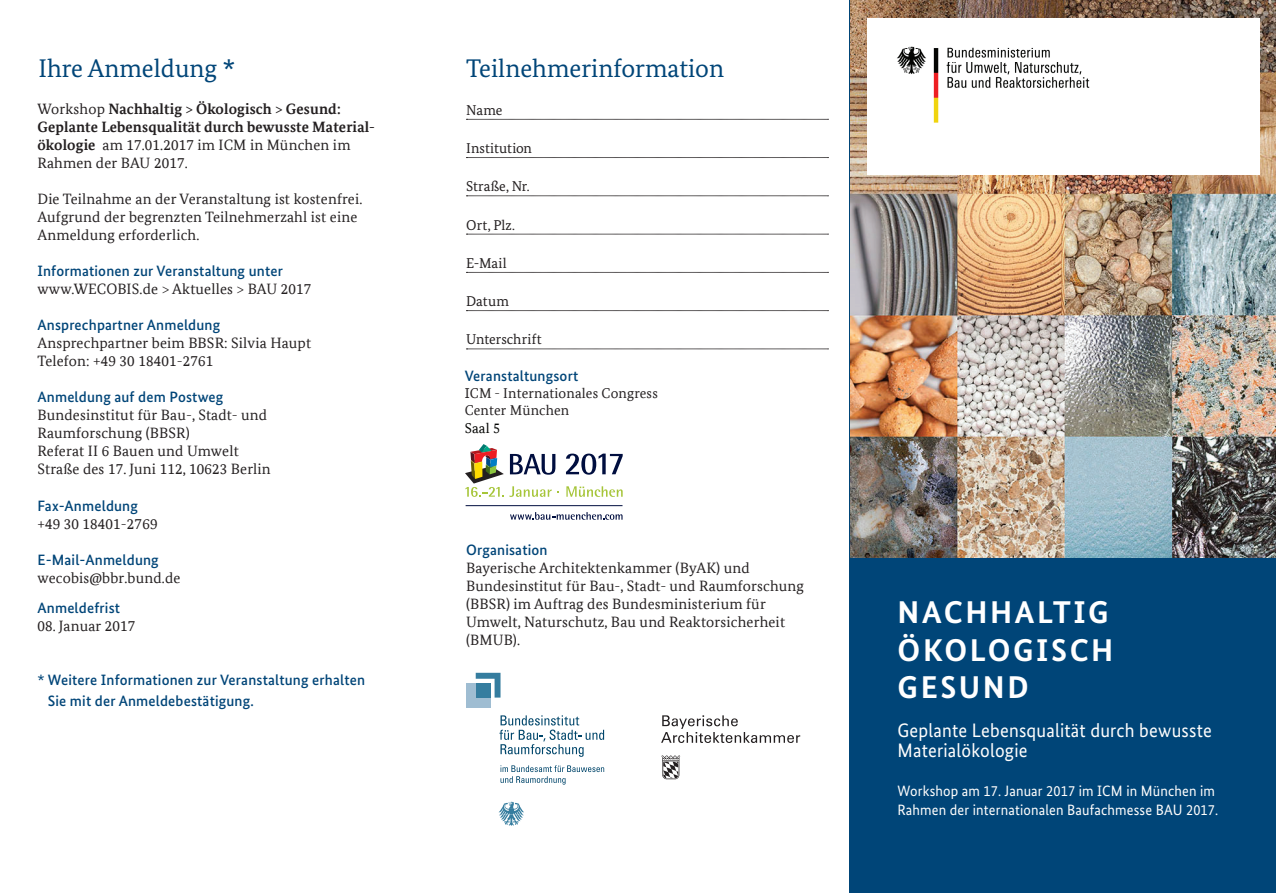
<style>
.page{position:relative;width:1276px;height:893px;background:#fff}
.page>*{position:absolute;margin:0;border:0;box-sizing:border-box;transform-origin:0 0}
.t1{font:700 31.5px/37.8px "Bundes Sans";letter-spacing:.08em;color:#fff}
.t2{font:25.5px "Bundes Serif";color:#004578}
.t3{font:19.5px/19.5px "Bundes Sans";letter-spacing:.01em;color:#fffefd;scale:.95 1}
.t4{font:15px/18px "Bundes Serif Office";letter-spacing:.01em;color:#231f20}
.t5{font:500 15px/21.6px "Bundes Sans";letter-spacing:.01em;color:#004578}
.t6{font:700 15px/18px "Bundes Serif Office";letter-spacing:.01em;color:#231f20}
.t7{font:15px/19.5px "Bundes Sans";letter-spacing:.01em;color:#fffefd;scale:.95 1}
.t8{font:14.25px "Bundes Serif";letter-spacing:.005em;color:#231f20}
.t9{font:14.25px/17.1px "Bundes Serif Office";letter-spacing:.01em;color:#231f20}
.t10{font:14.25px "Bundes Serif Office";color:#040503}
.s1{font-weight:400}
.s2{font-family:"Bundes Sans"}
</style>
<div class="page">
<hr style="left:465px;top:505px;width:157px;height:1px;background:#000e3f">
<svg style="left:510px;top:512px;width:112px;height:8px"></svg>
<svg style="left:566px;top:454px;width:56px;height:21px"></svg>
<svg style="left:566px;top:486px;width:56px;height:11px"></svg>
<svg style="left:465px;top:444px;width:94px;height:53px"></svg>
<div style="left:466px;top:683px;width:24px;height:24px;background:#9fbdd2"></div>
<svg style="left:476px;top:673px;width:24px;height:25px"></svg>
<svg style="left:498px;top:802px;width:26px;height:24px"></svg>
<svg style="left:500px;top:765px;width:104px;height:20px"></svg>
<svg style="left:499px;top:715px;width:105px;height:42px"></svg>
<svg style="left:466px;top:119px;width:362px;height:1px"></svg>
<svg style="left:466px;top:157px;width:362px;height:1px"></svg>
<svg style="left:466px;top:196px;width:362px;height:1px"></svg>
<svg style="left:466px;top:234px;width:362px;height:1px"></svg>
<svg style="left:466px;top:272px;width:362px;height:1px"></svg>
<svg style="left:466px;top:310px;width:362px;height:1px"></svg>
<svg style="left:466px;top:349px;width:362px;height:1px"></svg>
<div style="left:850px;top:0;width:426px;height:893px;background:#004578"></div>
<img style="left:850px;top:0;width:426px;height:558px">
<div style="left:867px;top:18px;width:392px;height:157px;background:#fff"></div>
<img style="left:897px;top:46px;width:193px;height:77px">
<svg style="left:661px;top:715px;width:139px;height:28px"></svg>
<svg style="left:661px;top:755px;width:19px;height:24px"></svg>
<h2 class="t2" style="left:39px;top:52px;width:198px">Ihre Anmeldung *</h2>
<p class="t6" style="left:37px;top:100px;width:339px"><span class="s1">Workshop</span> Nachhaltig &gt; Ökologisch &gt; Gesund:<br>Geplante Lebensqualität durch bewusste Material&shy;ökologie <span class="s1">am 17.01.2017 im ICM in München im Rahmen der BAU 2017.</span></p>
<p class="t4" style="left:37px;top:190px;width:326px">Die Teilnahme an der Veranstaltung ist kostenfrei.<br>Aufgrund der begrenzten Teilnehmerzahl ist eine<br>Anmeldung erforderlich.</p>
<p class="t5" style="left:37px;top:260px;width:247px">Informationen zur Veranstaltung unter</p>
<p class="t4" style="left:37px;top:280px;width:275px">www.WECOBIS.de &gt; Aktuelles &gt; BAU 2017</p>
<p class="t5" style="left:37px;top:314px;width:184px">Ansprechpartner Anmeldung</p>
<p class="t4" style="left:37px;top:334px;width:275px">Ansprechpartner beim BBSR: Silvia Haupt<br>Telefon: +49 30 18401-2761</p>
<p class="t5" style="left:37px;top:386px;width:187px">Anmeldung auf dem Postweg</p>
<p class="t4" style="left:37px;top:406px;width:235px">Bundesinstitut für Bau-, Stadt- und<br>Raumforschung (BBSR)<br>Referat II 6 Bauen und Umwelt<br>Straße des 17. Juni 112, 10623 Berlin</p>
<p class="t5" style="left:37px;top:494px;width:102px">Fax-Anmeldung</p>
<p class="t4" style="left:37px;top:514px;width:122px">+49 30 18401-2769</p>
<p class="t5" style="left:37px;top:548px;width:123px">E-Mail-Anmeldung</p>
<p class="t4" style="left:37px;top:568px;width:144px">wecobis@bbr.bund.de</p>
<p class="t5" style="left:37px;top:596px;width:84px">Anmeldefrist</p>
<p class="t4" style="left:37px;top:616px;width:99px">08. Januar 2017</p>
<p class="t5" style="left:48px;top:668px;width:319px;text-indent:-10px">* Weitere Informationen zur Veranstaltung erhalten<br>Sie mit der Anmeldebestätigung.</p>
<h2 class="t2" style="left:466px;top:52px;width:259px">Teilnehmerinformation</h2>
<p class="t8" style="left:466px;top:101px;width:38px">Name</p>
<p class="t8" style="left:466px;top:139px;width:67px">Institution</p>
<p class="t8" style="left:466px;top:178px;width:65px">Straße, Nr.</p>
<p class="t8" style="left:466px;top:216px;width:50px">Ort, Plz.</p>
<p class="t8" style="left:466px;top:254px;width:42px">E-Mail</p>
<p class="t8" style="left:466px;top:293px;width:44px">Datum</p>
<p class="t8" style="left:466px;top:331px;width:77px">Unterschrift</p>
<p class="t5" style="left:465px;top:365px;width:115px">Veranstaltungsort</p>
<p class="t9" style="left:465px;top:385px;width:195px"><span class="s2">I</span>CM - Internationales Congress<br>Center München</p>
<p class="t10" style="left:465px;top:419px;width:37px">Saal 5</p>
<p class="t5" style="left:466px;top:539px;width:83px">Organisation</p>
<p class="t4" style="left:466px;top:559px;width:339px">Bayerische Architektenkammer (ByAK) und Bundesinstitut für Bau-, Stadt- und Raumforschung (BBSR) im Auftrag des Bundesministerium für Umwelt, Naturschutz, Bau und Reaktorsicherheit (BMUB).</p>
<h1 class="t1" style="left:897px;top:593px;width:217px">NACHHALTIG<br>ÖKOLOGISCH<br>GESUND</h1>
<h3 class="t3" style="left:897px;top:721px;width:332px">Geplante Lebensqualität durch bewusste<br>Materialökologie</h3>
<p class="t7" style="left:897px;top:781px;width:339px">Workshop am 17. Januar 2017 im ICM in München im<br>Rahmen der internationalen Baufachmesse BAU 2017.</p>
</div>
